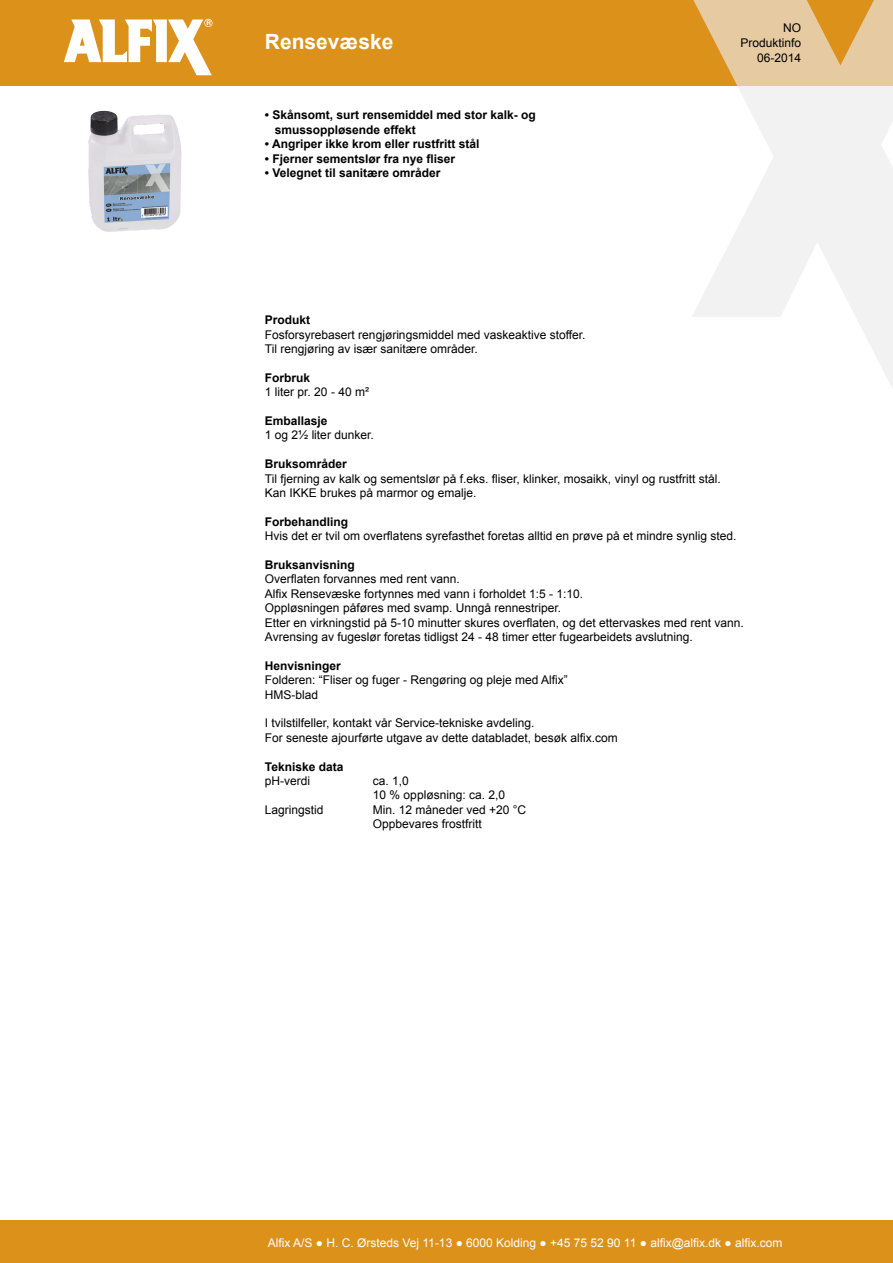
<style>
.page{position:relative;width:893px;height:1263px;background:#fff}
.page>*{position:absolute;margin:0;border:0;box-sizing:border-box;transform-origin:0 0}
.t1{font:700 21px "Arial";color:#fff}
.Brødtekst{font:12px "Arial";color:#000}
.Brødtekst-2{font:700 12px "Arial";color:#000}
.t2{font:12px "Arial";color:#fff}
</style>
<div class="page">
<div style="left:0;top:0;width:893px;height:85px;background:#dc911b"></div>
<div style="left:0;top:1220px;width:893px;height:43px;background:#dc911b"></div>
<svg style="left:691px;top:0;width:202px;height:388px"></svg>
<svg style="left:64px;top:19px;width:149px;height:56px"></svg>
<img style="left:88px;top:111px;width:94px;height:121px">
<p class="t1" style="left:265px;top:27px;width:130px">Rensevæske</p>
<p class="Brødtekst-2" style="left:265px;top:107px;width:272px">• Skånsomt, surt rensemiddel med stor kalk- og</p>
<p class="Brødtekst-2" style="left:275px;top:121px;width:142px">smussoppløsende effekt</p>
<p class="Brødtekst-2" style="left:265px;top:136px;width:216px">• Angriper ikke krom eller rustfritt stål</p>
<p class="Brødtekst-2" style="left:265px;top:150px;width:192px">• Fjerner sementslør fra nye fliser</p>
<p class="Brødtekst-2" style="left:265px;top:165px;width:177px">• Velegnet til sanitære områder</p>
<p class="Brødtekst" style="left:783px;top:20px;width:19px">NO</p>
<p class="Brødtekst" style="left:741px;top:35px;width:62px">Produktinfo</p>
<p class="Brødtekst" style="left:757px;top:50px;width:46px">06-2014</p>
<p class="Brødtekst-2" style="left:265px;top:312px;width:47px">Produkt</p>
<p class="Brødtekst" style="left:265px;top:326px;width:322px">Fosforsyrebasert rengjøringsmiddel med vaskeaktive stoffer.</p>
<p class="Brødtekst" style="left:265px;top:341px;width:214px">Til rengjøring av især sanitære områder.</p>
<p class="Brødtekst-2" style="left:265px;top:369px;width:47px">Forbruk</p>
<p class="Brødtekst" style="left:265px;top:384px;width:106px">1 liter pr. 20 - 40 m²</p>
<p class="Brødtekst-2" style="left:265px;top:413px;width:64px">Emballasje</p>
<p class="Brødtekst" style="left:265px;top:427px;width:110px">1 og 2½ liter dunker.</p>
<p class="Brødtekst-2" style="left:265px;top:456px;width:84px">Bruksområder</p>
<p class="Brødtekst" style="left:265px;top:470px;width:457px">Til fjerning av kalk og sementslør på f.eks. fliser, klinker, mosaikk, vinyl og rustfritt stål.</p>
<p class="Brødtekst" style="left:265px;top:485px;width:213px">Kan IKKE brukes på marmor og emalje.</p>
<p class="Brødtekst-2" style="left:265px;top:513px;width:85px">Forbehandling</p>
<p class="Brødtekst" style="left:265px;top:528px;width:473px">Hvis det er tvil om overflatens syrefasthet foretas alltid en prøve på et mindre synlig sted.</p>
<p class="Brødtekst-2" style="left:265px;top:557px;width:92px">Bruksanvisning</p>
<p class="Brødtekst" style="left:265px;top:571px;width:196px">Overflaten forvannes med rent vann.</p>
<p class="Brødtekst" style="left:265px;top:586px;width:320px">Alfix Rensevæske fortynnes med vann i forholdet 1:5 - 1:10.</p>
<p class="Brødtekst" style="left:265px;top:600px;width:298px">Oppløsningen påføres med svamp. Unngå rennestriper.</p>
<p class="Brødtekst" style="left:265px;top:614px;width:480px">Etter en virkningstid på 5-10 minutter skures overflaten, og det ettervaskes med rent vann.</p>
<p class="Brødtekst" style="left:265px;top:629px;width:429px">Avrensing av fugeslør foretas tidligst 24 - 48 timer etter fugearbeidets avslutning.</p>
<p class="Brødtekst-2" style="left:265px;top:657px;width:78px">Henvisninger</p>
<p class="Brødtekst" style="left:265px;top:672px;width:304px">Folderen: “Fliser og fuger - Rengøring og pleje med Alfix”</p>
<p class="Brødtekst" style="left:265px;top:686px;width:55px">HMS-blad</p>
<p class="Brødtekst" style="left:265px;top:715px;width:271px">I tvilstilfeller, kontakt vår Service-tekniske avdeling.</p>
<p class="Brødtekst" style="left:265px;top:730px;width:354px">For seneste ajourførte utgave av dette databladet, besøk alfix.com</p>
<p class="Brødtekst-2" style="left:265px;top:758px;width:80px">Tekniske data</p>
<p class="Brødtekst" style="left:265px;top:773px;width:47px">pH-verdi</p>
<p class="Brødtekst" style="left:373px;top:773px;width:38px">ca. 1,0</p>
<p class="Brødtekst" style="left:373px;top:787px;width:134px">10 % oppløsning: ca. 2,0</p>
<p class="Brødtekst" style="left:265px;top:802px;width:60px">Lagringstid</p>
<p class="Brødtekst" style="left:373px;top:802px;width:155px">Min. 12 måneder ved +20 °C</p>
<p class="Brødtekst" style="left:373px;top:816px;width:110px">Oppbevares frostfritt</p>
<p class="t2" style="left:268px;top:1235px;width:516px">Alfix A/S ● H. C. Ørsteds Vej 11-13 ● 6000 Kolding ● +45 75 52 90 11 ● alfix@alfix.dk ● alfix.com</p>
</div>
